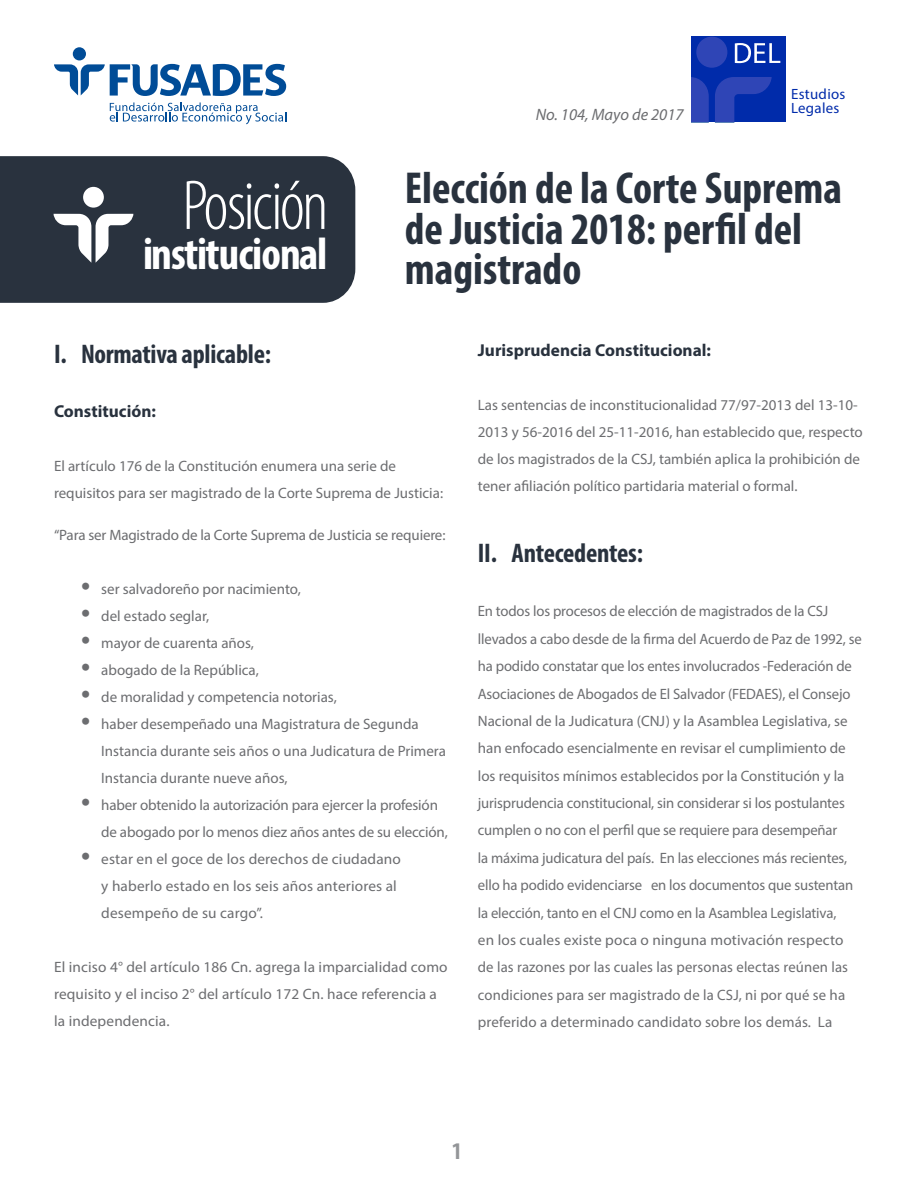
<style>
.page{position:relative;width:918px;height:1188px;background:#fff}
.page>*{position:absolute;margin:0;border:0;box-sizing:border-box;transform-origin:0 0}
.t1{font:300 condensed 71.25px "Myriad Pro";letter-spacing:-.04em;color:#fff}
.t2{font:700 condensed 45.45px "Myriad Pro";letter-spacing:-.02em;color:#fff}
.Subtítulo{font:700 condensed 45px/40.5px "Myriad Pro";color:#29323e}
.t3{font:700 condensed 27px "Myriad Pro";letter-spacing:-.01em;color:#29323e}
.t4{font:700 condensed 24px "Myriad Pro";color:#939598}
.t5{font:700 17.25px "Myriad Pro";color:#29323e}
.t6{font:italic 16.5px "Myriad Pro";color:#6c6d70}
.t7{font:15px/27.3px "Myriad Pro";color:#6c6d70}
.t8{font:14.85px/14px "Myriad Pro";letter-spacing:.02em;color:#002baa}
.s1{font-weight:600;font-size:30px}
</style>
<div class="page">
<div style="left:0;top:156px;width:355px;height:147px;background:#29323e"></div>
<div style="left:83px;top:187px;width:21px;height:21px;background:#fff;border-radius:50%"></div>
<svg style="left:54px;top:214px;width:79px;height:49px"></svg>
<div style="left:73px;top:47px;width:13px;height:13px;background:#004c97;border-radius:50%"></div>
<svg style="left:54px;top:64px;width:232px;height:32px"></svg>
<svg style="left:110px;top:102px;width:176px;height:22px"></svg>
<div style="left:692px;top:37px;width:94px;height:85px;background:#002baa"></div>
<div style="left:696px;top:37px;width:31px;height:31px;background:#2f45b6;border-radius:50%"></div>
<svg style="left:715px;top:77px;width:57px;height:45px"></svg>
<svg style="left:692px;top:77px;width:17px;height:45px"></svg>
<svg style="left:735px;top:43px;width:45px;height:20px"></svg>
<p class="t1" style="left:182px;top:167px;width:148px">Posición</p>
<p class="t2" style="left:143px;top:225px;width:186px">institucional</p>
<p class="t6" style="left:536px;top:104px;width:149px">No. 104, Mayo de 2017</p>
<p class="t8" style="left:791px;top:87px;width:56px">Estudios<br>Legales</p>
<p class="Subtítulo" style="left:405px;top:167px;width:439px">Elección de la Corte Suprema de Justicia 2018: perfil del magistrado</p>
<p class="t3" style="left:54px;top:337px;width:219px">I. Normativa aplicable:</p>
<p class="t5" style="left:54px;top:400px;width:103px">Constitución:</p>
<p class="t7" style="left:54px;top:452px;width:391px">El artículo 176 de la Constitución enumera una serie de requisitos para ser magistrado de la Corte Suprema de Justicia:</p>
<p class="t7" style="left:54px;top:521px;width:393px">“Para ser Magistrado de la Corte Suprema de Justicia se requiere:</p>
<p class="t7" style="left:81px;top:575px;width:221px"><span class="s1">•</span> ser salvadoreño por nacimiento,</p>
<p class="t7" style="left:81px;top:602px;width:130px"><span class="s1">•</span> del estado seglar,</p>
<p class="t7" style="left:81px;top:629px;width:175px"><span class="s1">•</span> mayor de cuarenta años,</p>
<p class="t7" style="left:81px;top:656px;width:179px"><span class="s1">•</span> abogado de la República,</p>
<p class="t7" style="left:81px;top:683px;width:257px"><span class="s1">•</span> de moralidad y competencia notorias,</p>
<p class="t7" style="left:101px;top:710px;width:346px;text-indent:-20px"><span class="s1">•</span> haber desempeñado una Magistratura de Segunda<br>Instancia durante seis años o una Judicatura de Primera<br>Instancia durante nueve años,</p>
<p class="t7" style="left:101px;top:791px;width:348px;text-indent:-20px"><span class="s1">•</span> haber obtenido la autorización para ejercer la profesión de abogado por lo menos diez años antes de su elección,</p>
<p class="t7" style="left:101px;top:845px;width:301px;text-indent:-20px"><span class="s1">•</span> estar en el goce de los derechos de ciudadano y haberlo estado en los seis años anteriores al desempeño de su cargo”.</p>
<p class="t7" style="left:54px;top:953px;width:395px">El inciso 4° del artículo 186 Cn. agrega la imparcialidad como requisito y el inciso 2° del artículo 172 Cn. hace referencia a la independencia.</p>
<p class="t5" style="left:478px;top:339px;width:235px">Jurisprudencia Constitucional:</p>
<p class="t7" style="left:478px;top:391px;width:386px">Las sentencias de inconstitucionalidad 77/97-2013 del 13-10- 2013 y 56-2016 del 25-11-2016, han establecido que, respecto de los magistrados de la CSJ, también aplica la prohibición de tener afiliación político partidaria material o formal.</p>
<p class="t3" style="left:478px;top:536px;width:167px">II. Antecedentes:</p>
<p class="t7" style="left:478px;top:598px;width:385px">En todos los procesos de elección de magistrados de la CSJ llevados a cabo desde de la firma del Acuerdo de Paz de 1992, se ha podido constatar que los entes involucrados -Federación de Asociaciones de Abogados de El Salvador (FEDAES), el Consejo Nacional de la Judicatura (CNJ) y la Asamblea Legislativa, se han enfocado esencialmente en revisar el cumplimiento de los requisitos mínimos establecidos por la Constitución y la jurisprudencia constitucional, sin considerar si los postulantes cumplen o no con el perfil que se requiere para desempeñar<br>la máxima judicatura del país. En las elecciones más recientes, ello ha podido evidenciarse en los documentos que sustentan la elección, tanto en el CNJ como en la Asamblea Legislativa,<br>en los cuales existe poca o ninguna motivación respecto de las razones por las cuales las personas electas reúnen las condiciones para ser magistrado de la CSJ, ni por qué se ha preferido a determinado candidato sobre los demás. La</p>
<p class="t4" style="left:452px;top:1137px;width:12px">1</p>
</div>
